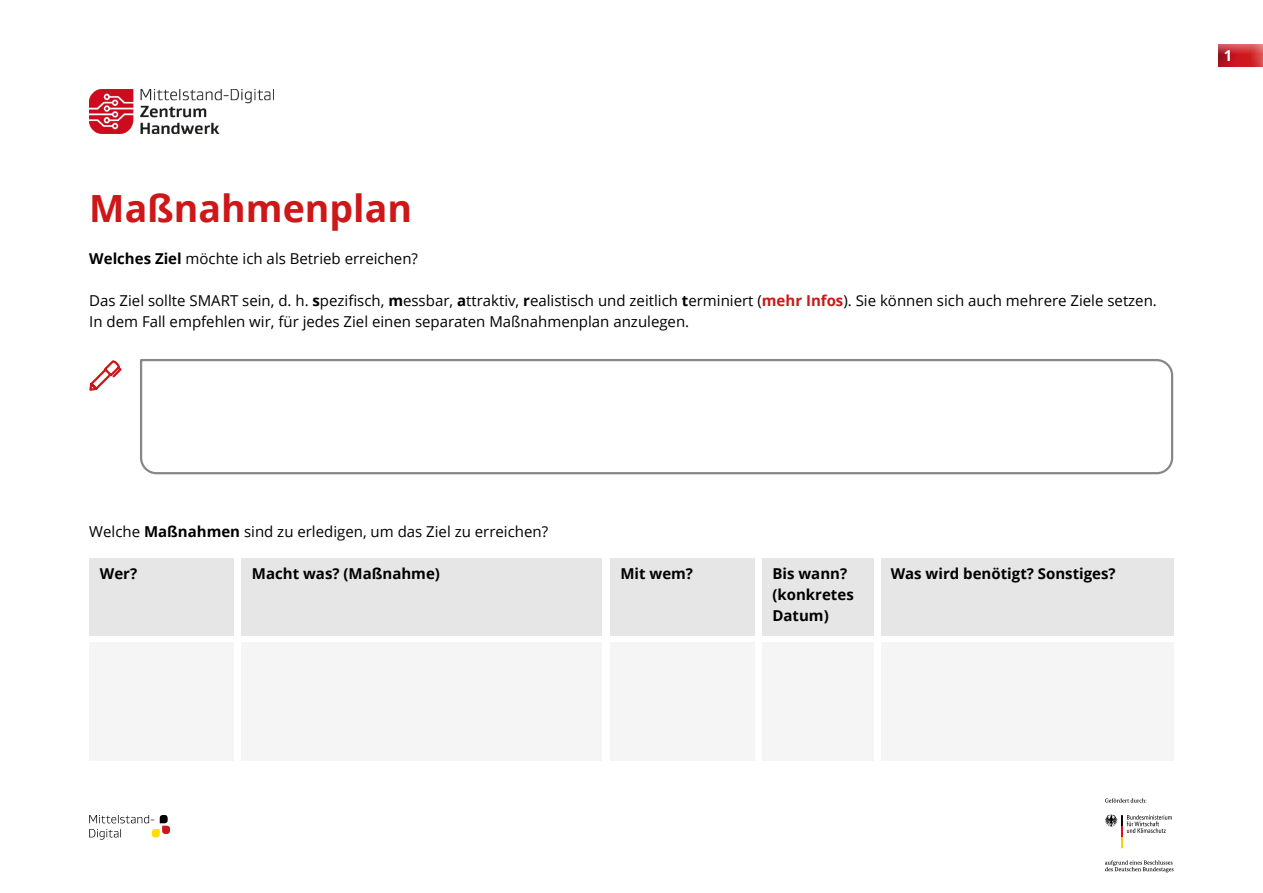
<style>
.page{position:relative;width:1263px;height:893px;background:#fff}
.page>*{position:absolute;margin:0;border:0;box-sizing:border-box;transform-origin:0 0}
.t1{font:700 37.5px "Open Sans";color:#cd1719}
.t2{font:15px/21px "Open Sans";color:#000}
.t3{font:700 15px/21px "Open Sans";color:#000}
.t4{font:700 15px "Open Sans";color:#fff}
.s1{font-weight:700}
.s2{font-style:inherit}
.s3{font-weight:700;color:#cd1719}
</style>
<div class="page">
<img style="left:1218px;top:45px;width:45px;height:22px">
<svg style="left:140px;top:359px;width:1034px;height:116px"></svg>
<svg style="left:89px;top:360px;width:33px;height:31px"></svg>
<img style="left:89px;top:89px;width:185px;height:45px">
<svg style="left:1105px;top:798px;width:41px;height:5px"></svg>
<svg style="left:1105px;top:860px;width:68px;height:12px"></svg>
<svg style="left:1105px;top:815px;width:67px;height:33px"></svg>
<svg style="left:89px;top:815px;width:81px;height:25px"></svg>
<div style="left:89px;top:558px;width:145px;height:77px;background:#e6e6e6"></div>
<div style="left:610px;top:558px;width:145px;height:77px;background:#e6e6e6"></div>
<div style="left:242px;top:558px;width:360px;height:77px;background:#e6e6e6"></div>
<div style="left:762px;top:558px;width:112px;height:77px;background:#e6e6e6"></div>
<div style="left:881px;top:558px;width:293px;height:77px;background:#e6e6e6"></div>
<div style="left:89px;top:642px;width:145px;height:119px;background:#f5f5f5"></div>
<div style="left:610px;top:642px;width:145px;height:119px;background:#f5f5f5"></div>
<div style="left:242px;top:642px;width:360px;height:119px;background:#f5f5f5"></div>
<div style="left:762px;top:642px;width:112px;height:119px;background:#f5f5f5"></div>
<div style="left:881px;top:642px;width:293px;height:119px;background:#f5f5f5"></div>
<h1 class="t1" style="left:89px;top:182px;width:324px">Maßnahmenplan</h1>
<p class="t2" style="left:89px;top:248px;width:330px"><span class="s1">Welches Ziel</span> möchte ich <span class="s2">als</span> Betrieb erreichen?</p>
<p class="t2" style="left:89px;top:290px;width:1069px">Das Ziel sollte SMART sein, d. h. <span class="s1">s</span>pezifisch, <span class="s1">m</span>essbar, <span class="s1">a</span>ttraktiv, <span class="s1">r</span>ealistisch und zeitlich <span class="s1">t</span>erminiert (<span class="s3">mehr Infos</span>). Sie können sich auch mehrere Ziele setzen.<br>In dem Fall empfehlen wir, für jedes Ziel einen separaten Maßnahmenplan anzulegen.</p>
<p class="t4" style="left:1224px;top:45px;width:10px">1</p>
<p class="t2" style="left:89px;top:521px;width:460px">Welche <span class="s1">Maßnahmen</span> sind zu erledigen, um das Ziel zu erreichen?</p>
<p class="t3" style="left:100px;top:563px;width:39px">Wer?</p>
<p class="t3" style="left:252px;top:563px;width:189px">Macht was? (Maßnahme)</p>
<p class="t3" style="left:620px;top:563px;width:74px">Mit wem?</p>
<p class="t3" style="left:772px;top:563px;width:83px">Bis wann? (konkretes<br>Datum)</p>
<p class="t3" style="left:891px;top:563px;width:227px">Was wird benötigt? Sonstiges?</p>
</div>
